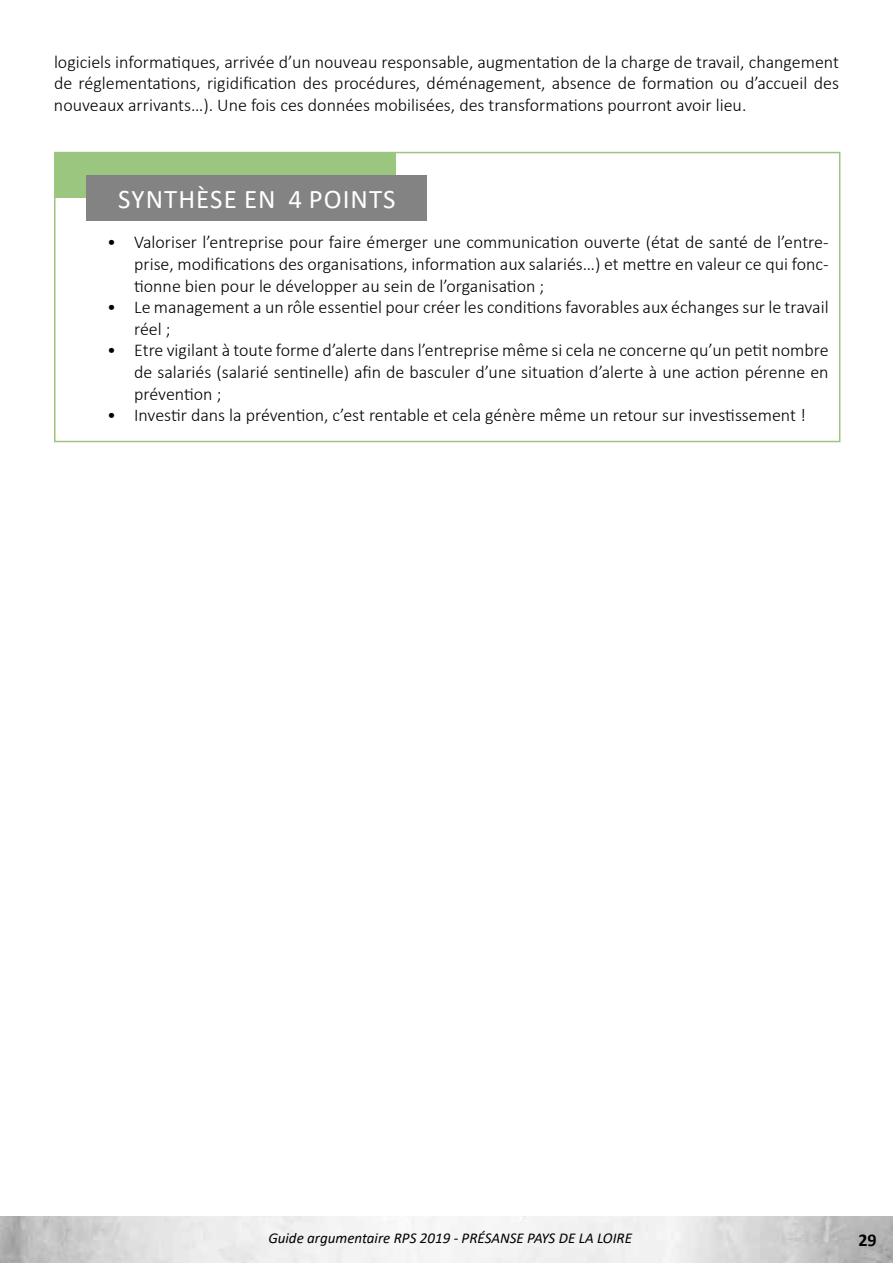
<style>
.page{position:relative;width:893px;height:1263px;background:#fff}
.page>*{position:absolute;margin:0;border:0;box-sizing:border-box;transform-origin:0 0}
.t1{font:27px "Calibri";letter-spacing:.04em;color:#fff}
.t2{font:300 18px/21.6px "Calibri";color:#000;text-align:justify}
.t3{font:700 18px "Calibri";color:#000}
.t4{font:italic 15px "Calibri";color:#000}
</style>
<div class="page">
<div style="left:55px;top:152px;width:341px;height:46px;background:#9bc680"></div>
<div style="left:86px;top:175px;width:341px;height:46px;background:#848383"></div>
<div style="left:54px;top:152px;width:786px;height:290px;border:2px solid #9cc680"></div>
<p class="t2" style="left:54px;top:51px;width:786px">logiciels informatiques, arrivée d’un nouveau responsable, augmentation de la charge de travail, changement de réglementations, rigidification des procédures, déménagement, absence de formation ou d’accueil des nouveaux arrivants…). Une fois ces données mobilisées, des transformations pourront avoir lieu.</p>
<h1 class="t1" style="left:118px;top:180px;width:279px">SYNTHÈSE EN 4 POINTS</h1>
<p class="t2" style="left:134px;top:232px;width:696px;text-indent:-27px">• Valoriser l’entreprise pour faire émerger une communication ouverte (état de santé de l’entre&shy;prise, modifications des organisations, information aux salariés…) et mettre en valeur ce qui fonc&shy;tionne bien pour le développer au sein de l’organisation ;</p>
<p class="t2" style="left:134px;top:296px;width:696px;text-indent:-27px">• Le management a un rôle essentiel pour créer les conditions favorables aux échanges sur le travail réel ;</p>
<p class="t2" style="left:134px;top:340px;width:696px;text-indent:-27px">• Etre vigilant à toute forme d’alerte dans l’entreprise même si cela ne concerne qu’un petit nombre de salariés (salarié sentinelle) afin de basculer d’une situation d’alerte à une action pérenne en prévention ;</p>
<p class="t2" style="left:107px;top:404px;width:700px">• Investir dans la prévention, c’est rentable et cela génère même un retour sur investissement !</p>
<p class="t4" style="left:268px;top:1227px;width:365px">Guide argumentaire RPS 2019 - PRÉSANSE PAYS DE LA LOIRE</p>
<p class="t3" style="left:858px;top:1227px;width:20px">29</p>
</div>
